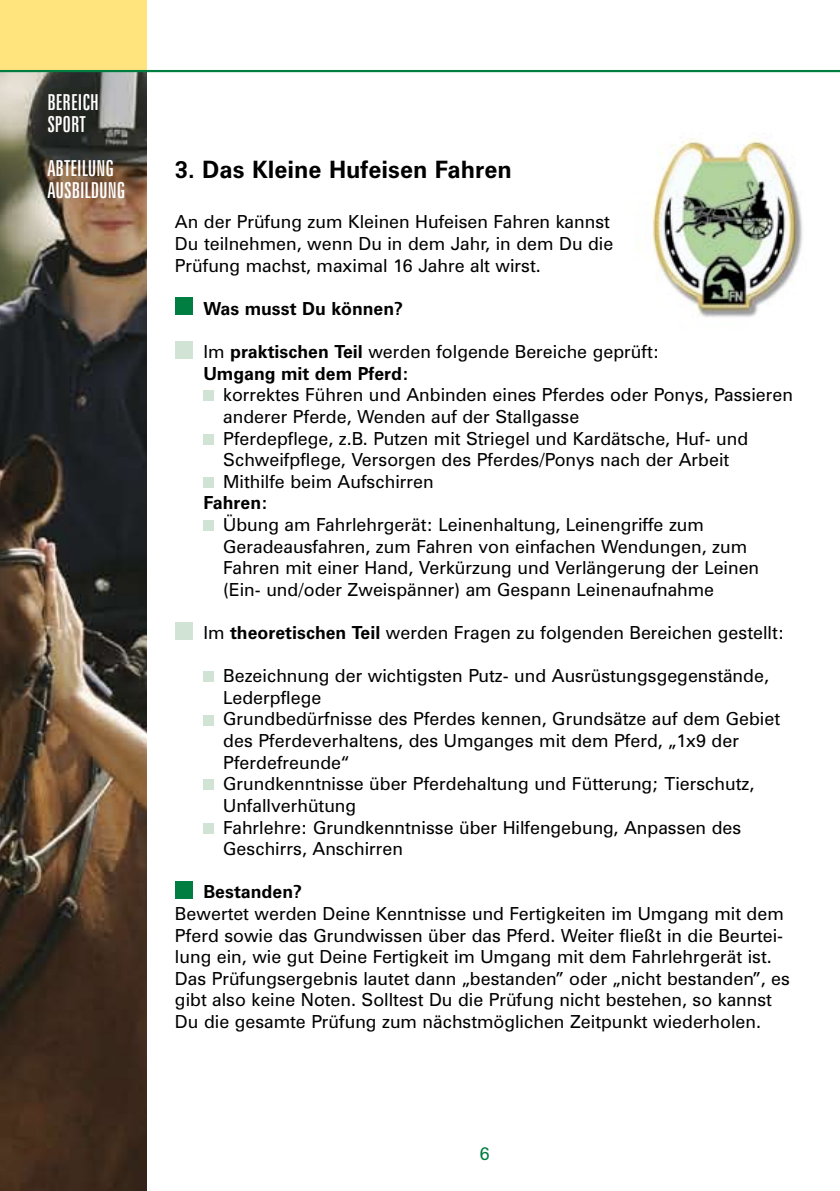
<style>
.page{position:relative;width:840px;height:1191px;background:#fff}
.page>*{position:absolute;margin:0;border:0;box-sizing:border-box;transform-origin:0 0}
.t1{font:700 24px "Zurich BT";color:#000}
.t2{font:extra-condensed 22px/22px "Zurich BT";color:#fff}
.t3{font:18px/21.6px "Zurich BT";color:#000}
.t4{font:700 18px/21.6px "Zurich BT";color:#000}
.t5{font:18px "Zurich BT";color:#007d40}
.s1{font-weight:400}
.s2{font-weight:700}
</style>
<div class="page">
<img style="left:0;top:72px;width:146px;height:1119px">
<div style="left:0;top:0;width:146px;height:71px;background:#ffe37d"></div>
<hr style="left:0;top:70px;width:839px;height:2px;background:#007d40">
<div style="left:175px;top:298px;width:17px;height:17px;background:#007d40"></div>
<div style="left:175px;top:341px;width:17px;height:17px;background:#d1e3d4"></div>
<div style="left:203px;top:390px;width:11px;height:11px;background:#d1e3d4"></div>
<div style="left:203px;top:434px;width:11px;height:10px;background:#d1e3d4"></div>
<div style="left:203px;top:477px;width:11px;height:11px;background:#d1e3d4"></div>
<div style="left:203px;top:520px;width:11px;height:11px;background:#d1e3d4"></div>
<div style="left:175px;top:622px;width:17px;height:17px;background:#d1e3d4"></div>
<div style="left:203px;top:671px;width:11px;height:11px;background:#d1e3d4"></div>
<div style="left:203px;top:714px;width:11px;height:11px;background:#d1e3d4"></div>
<div style="left:203px;top:779px;width:11px;height:11px;background:#d1e3d4"></div>
<div style="left:203px;top:822px;width:11px;height:11px;background:#d1e3d4"></div>
<div style="left:175px;top:881px;width:17px;height:17px;background:#007d40"></div>
<img style="left:651px;top:137px;width:152px;height:181px">
<p class="t2" style="left:47px;top:91px;width:53px">BEREICH<br>SPORT</p>
<p class="t2" style="left:47px;top:157px;width:79px">ABTEILUNG<br>AUSBILDUNG</p>
<h1 class="t1" style="left:175px;top:155px;width:338px">3. Das Kleine Hufeisen Fahren</h1>
<p class="t3" style="left:175px;top:211px;width:439px">An der Prüfung zum Kleinen Hufeisen Fahren kannst<br>Du teilnehmen, wenn Du in dem Jahr, in dem Du die<br>Prüfung machst, maximal 16 Jahre alt wirst.</p>
<p class="t4" style="left:203px;top:297px;width:201px">Was musst Du können?</p>
<p class="t4" style="left:203px;top:341px;width:457px"><span class="s1">Im</span> praktischen Teil <span class="s1">werden folgende Bereiche geprüft:<br></span>Umgang mit dem Pferd:</p>
<p class="t3" style="left:223px;top:384px;width:571px">korrektes Führen und Anbinden eines Pferdes oder Ponys, Passieren anderer Pferde, Wenden auf der Stallgasse<br>Pferdepflege, z.B. Putzen mit Striegel und Kardätsche, Huf- und Schweifpflege, Versorgen des Pferdes/Ponys nach der Arbeit Mithilfe beim Aufschirren</p>
<p class="t4" style="left:203px;top:492px;width:66px">Fahren:</p>
<p class="t3" style="left:223px;top:513px;width:537px">Übung am Fahrlehrgerät: Leinenhaltung, Leinengriffe zum Geradeausfahren, zum Fahren von einfachen Wendungen, zum Fahren mit einer Hand, Verkürzung und Verlängerung der Leinen (Ein- und/oder Zweispänner) am Gespann Leinenaufnahme</p>
<p class="t3" style="left:203px;top:621px;width:582px">Im <span class="s2">theoretischen Teil</span> werden Fragen zu folgenden Bereichen gestellt:</p>
<p class="t3" style="left:223px;top:665px;width:558px">Bezeichnung der wichtigsten Putz- und Ausrüstungsgegenstände, Lederpflege<br>Grundbedürfnisse des Pferdes kennen, Grundsätze auf dem Gebiet des Pferdeverhaltens, des Umganges mit dem Pferd, „1x9 der Pferdefreunde“<br>Grundkenntnisse über Pferdehaltung und Fütterung; Tierschutz, Unfallverhütung<br>Fahrlehre: Grundkenntnisse über Hilfengebung, Anpassen des Geschirrs, Anschirren</p>
<p class="t4" style="left:203px;top:881px;width:100px">Bestanden?</p>
<p class="t3" style="left:175px;top:902px;width:616px">Bewertet werden Deine Kenntnisse und Fertigkeiten im Umgang mit dem Pferd sowie das Grundwissen über das Pferd. Weiter fließt in die Beurtei&shy;lung ein, wie gut Deine Fertigkeit im Umgang mit dem Fahrlehrgerät ist.<br>Das Prüfungsergebnis lautet dann „bestanden” oder „nicht bestanden”, es gibt also keine Noten. Solltest Du die Prüfung nicht bestehen, so kannst Du die gesamte Prüfung zum nächstmöglichen Zeitpunkt wiederholen.</p>
<p class="t5" style="left:479px;top:1143px;width:11px">6</p>
</div>
